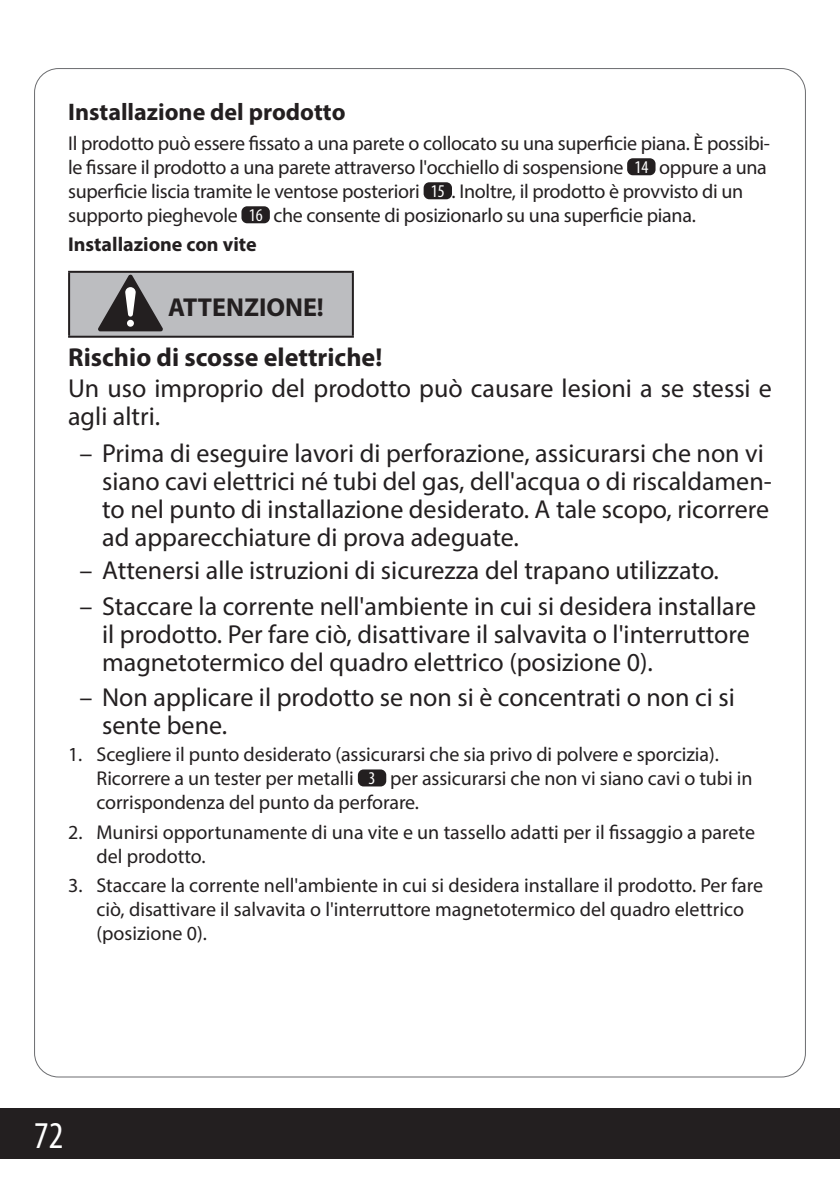
<style>
.page{position:relative;width:840px;height:1191px;background:#fff}
.page>*{position:absolute;margin:0;border:0;box-sizing:border-box;transform-origin:0 0}
.t1{font:condensed 38px "Myriad Pro";color:#fff}
.t2{font:26px/28px "Myriad Pro";color:#231f20}
.t3{font:700 26px/50.4px "Myriad Pro";color:#231f20}
.t4{font:700 24px "Myriad Pro";color:#231f20}
.t5{font:20px/24px "Myriad Pro";letter-spacing:-.005em;color:#231f20}
.t6{font:700 20px "Myriad Pro";color:#231f20}
.s1{font-stretch:condensed;font-size:18px;color:#fff}
</style>
<div class="page">
<div style="left:0;top:1108px;width:839px;height:51px;background:#231f20"></div>
<hr style="left:839px;top:1108px;width:1px;height:51px;background:#231f20">
<div style="left:626px;top:158px;width:29px;height:17px;background:#231f20;border-radius:6px"></div>
<div style="left:423px;top:182px;width:28px;height:17px;background:#231f20;border-radius:6px"></div>
<div style="left:241px;top:206px;width:29px;height:17px;background:#231f20;border-radius:6px"></div>
<div style="left:69px;top:272px;width:283px;height:65px;background:#bcbdc0"></div>
<hr style="left:68px;top:271px;width:285px;height:2px;background:#231f20">
<hr style="left:68px;top:273px;width:2px;height:63px;background:#231f20">
<hr style="left:351px;top:273px;width:2px;height:63px;background:#231f20">
<hr style="left:68px;top:336px;width:285px;height:2px;background:#231f20">
<svg style="left:98px;top:274px;width:65px;height:57px"></svg>
<div style="left:357px;top:769px;width:29px;height:17px;background:#231f20;border-radius:6px"></div>
<p class="t4" style="left:68px;top:96px;width:279px">Installazione del prodotto</p>
<p class="t5" style="left:68px;top:131px;width:703px">Il prodotto può essere fissato a una parete o collocato su una superficie piana. È possibi&shy;le fissare il prodotto a una parete attraverso l'occhiello di sospensione <span class="s1">14</span> oppure a una superficie liscia tramite le ventose posteriori <span class="s1">15</span> . Inoltre, il prodotto è provvisto di un supporto pieghevole <span class="s1">16</span> che consente di posizionarlo su una superficie piana.</p>
<p class="t6" style="left:68px;top:232px;width:190px">Installazione con vite</p>
<h2 class="t3" style="left:68px;top:281px;width:315px;text-indent:100px">ATTENZIONE!<br>Rischio di scosse elettriche!</h2>
<h2 class="t2" style="left:68px;top:374px;width:704px">Un uso improprio del prodotto può causare lesioni a se stessi e agli altri.</h2>
<p class="t2" style="left:102px;top:438px;width:670px;text-indent:-23px">– Prima di eseguire lavori di perforazione, assicurarsi che non vi siano cavi elettrici né tubi del gas, dell'acqua o di riscaldamen&shy;to nel punto di installazione desiderato. A tale scopo, ricorrere ad apparecchiature di prova adeguate.</p>
<h2 class="t2" style="left:79px;top:556px;width:640px">– Attenersi alle istruzioni di sicurezza del trapano utilizzato.</h2>
<h2 class="t2" style="left:102px;top:591px;width:655px;text-indent:-23px">– Staccare la corrente nell'ambiente in cui si desidera installare il prodotto. Per fare ciò, disattivare il salvavita o l'interruttore magnetotermico del quadro elettrico (posizione 0).</h2>
<h2 class="t2" style="left:102px;top:683px;width:634px;text-indent:-23px">– Non applicare il prodotto se non si è concentrati o non ci si sente bene.</h2>
<p class="t5" style="left:96px;top:742px;width:657px;text-indent:-28px">1. Scegliere il punto desiderato (assicurarsi che sia privo di polvere e sporcizia).<br>Ricorrere a un tester per metalli <span class="s1">3</span> per assicurarsi che non vi siano cavi o tubi in corrispondenza del punto da perforare.</p>
<p class="t5" style="left:96px;top:819px;width:659px;text-indent:-28px">2. Munirsi opportunamente di una vite e un tassello adatti per il fissaggio a parete del prodotto.</p>
<p class="t5" style="left:96px;top:873px;width:668px;text-indent:-28px">3. Staccare la corrente nell'ambiente in cui si desidera installare il prodotto. Per fare ciò, disattivare il salvavita o l'interruttore magnetotermico del quadro elettrico (posizione 0).</p>
<h1 class="t1" style="left:34px;top:1112px;width:31px">72</h1>
</div>
